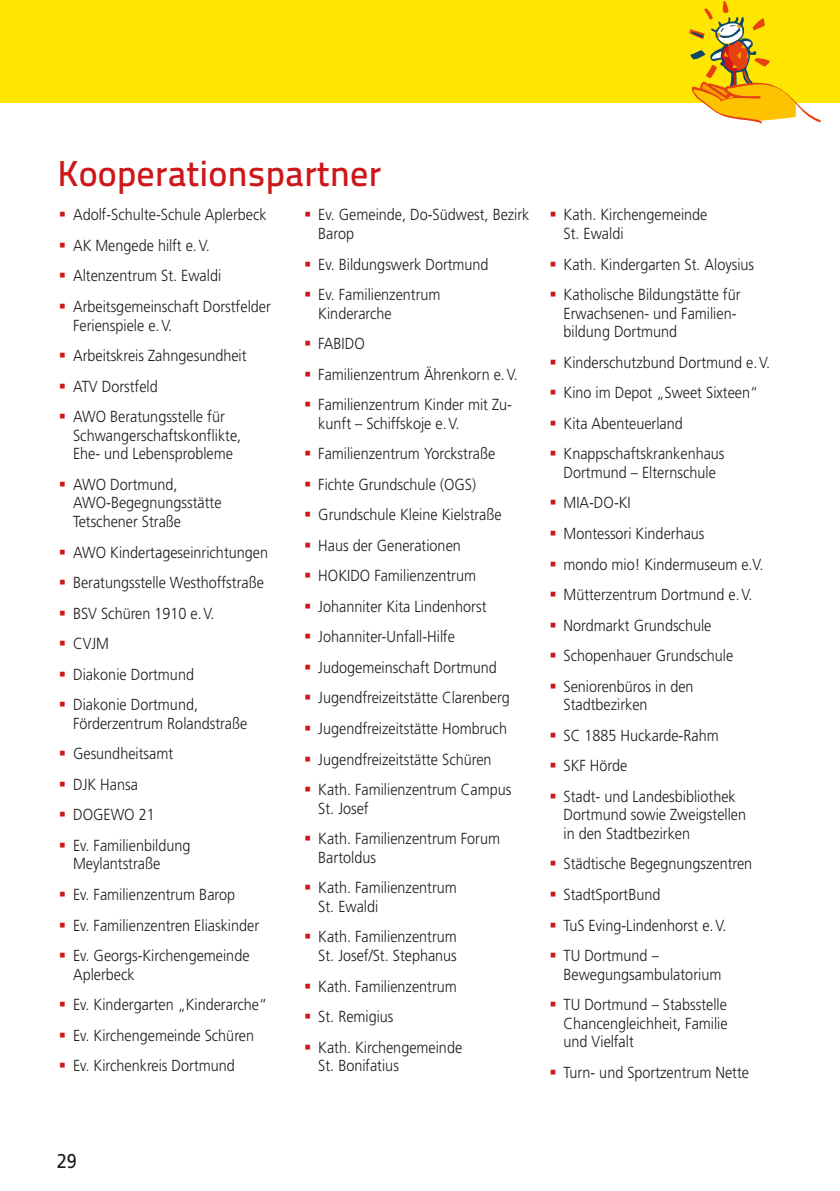
<style>
.page{position:relative;width:840px;height:1191px;background:#fff}
.page>*{position:absolute;margin:0;border:0;box-sizing:border-box;transform-origin:0 0}
.t1{font:500 36px "Titillium Text 22 L";color:#cd1719}
.t2{font:20px "Frutiger LT Pro";color:#1d1d1b;scale:.9 1}
.t3{font:300 16px/18.6px "Frutiger LT Pro";color:#1d1d1b;scale:.9 1}
.s1{color:#cd1719}
</style>
<div class="page">
<div style="left:0;top:0;width:839px;height:102px;background:#ffe600"></div>
<svg style="left:689px;top:1px;width:131px;height:123px"></svg>
<h1 class="t1" style="left:57px;top:146px;width:325px">Kooperationspartner</h1>
<p class="t3" style="left:59px;top:206px;width:232px"><span class="s1">▪</span> Adolf-Schulte-Schule Aplerbeck</p>
<p class="t3" style="left:59px;top:236px;width:169px"><span class="s1">▪</span> AK Mengede hilft e.V.</p>
<p class="t3" style="left:59px;top:267px;width:182px"><span class="s1">▪</span> Altenzentrum St. Ewaldi</p>
<p class="t3" style="left:73px;top:297px;width:221px;text-indent:-14px"><span class="s1">▪</span> Arbeitsgemeinschaft Dorstfelder<br>Ferienspiele e.V.</p>
<p class="t3" style="left:59px;top:346px;width:210px"><span class="s1">▪</span> Arbeitskreis Zahngesundheit</p>
<p class="t3" style="left:59px;top:377px;width:111px"><span class="s1">▪</span> ATV Dorstfeld</p>
<p class="t3" style="left:73px;top:407px;width:188px;text-indent:-14px"><span class="s1">▪</span> AWO Beratungsstelle für<br>Schwangerschaftskonflikte,<br>Ehe- und Lebensprobleme</p>
<p class="t3" style="left:73px;top:475px;width:166px;text-indent:-14px"><span class="s1">▪</span> AWO Dortmund,<br>AWO-Begegnungsstätte<br>Tetschener Straße</p>
<p class="t3" style="left:59px;top:543px;width:234px"><span class="s1">▪</span> AWO Kindertageseinrichtungen</p>
<p class="t3" style="left:59px;top:573px;width:229px"><span class="s1">▪</span> Beratungsstelle Westhoffstraße</p>
<p class="t3" style="left:59px;top:604px;width:174px"><span class="s1">▪</span> BSV Schüren 1910 e.V.</p>
<p class="t3" style="left:59px;top:634px;width:57px"><span class="s1">▪</span> CVJM</p>
<p class="t3" style="left:59px;top:665px;width:152px"><span class="s1">▪</span> Diakonie Dortmund</p>
<p class="t3" style="left:73px;top:695px;width:195px;text-indent:-14px"><span class="s1">▪</span> Diakonie Dortmund,<br>Förderzentrum Rolandstraße</p>
<p class="t3" style="left:59px;top:744px;width:128px"><span class="s1">▪</span> Gesundheitsamt</p>
<p class="t3" style="left:59px;top:775px;width:89px"><span class="s1">▪</span> DJK Hansa</p>
<p class="t3" style="left:59px;top:805px;width:108px"><span class="s1">▪</span> DOGEWO 21</p>
<p class="t3" style="left:73px;top:836px;width:132px;text-indent:-14px"><span class="s1">▪</span> Ev. Familienbildung<br>Meylantstraße</p>
<p class="t3" style="left:59px;top:885px;width:197px"><span class="s1">▪</span> Ev. Familienzentrum Barop</p>
<p class="t3" style="left:59px;top:915px;width:224px"><span class="s1">▪</span> Ev. Familienzentren Eliaskinder</p>
<p class="t3" style="left:73px;top:946px;width:197px;text-indent:-14px"><span class="s1">▪</span> Ev. Georgs-Kirchengemeinde<br>Aplerbeck</p>
<p class="t3" style="left:59px;top:995px;width:233px"><span class="s1">▪</span> Ev. Kindergarten „Kinderarche“</p>
<p class="t3" style="left:59px;top:1026px;width:218px"><span class="s1">▪</span> Ev. Kirchengemeinde Schüren</p>
<p class="t3" style="left:59px;top:1056px;width:197px"><span class="s1">▪</span> Ev. Kirchenkreis Dortmund</p>
<p class="t3" style="left:318px;top:206px;width:236px;text-indent:-14px"><span class="s1">▪</span> Ev. Gemeinde, Do-Südwest, Bezirk<br>Barop</p>
<p class="t3" style="left:304px;top:255px;width:206px"><span class="s1">▪</span> Ev. Bildungswerk Dortmund</p>
<p class="t3" style="left:318px;top:285px;width:137px;text-indent:-14px"><span class="s1">▪</span> Ev. Familienzentrum<br>Kinderarche</p>
<p class="t3" style="left:304px;top:334px;width:69px"><span class="s1">▪</span> FABIDO</p>
<p class="t3" style="left:304px;top:365px;width:239px"><span class="s1">▪</span> Familienzentrum Ährenkorn e.V.</p>
<p class="t3" style="left:318px;top:395px;width:217px;text-indent:-14px"><span class="s1">▪</span> Familienzentrum Kinder mit Zu&shy;kunft – Schiffskoje e.V.</p>
<p class="t3" style="left:304px;top:444px;width:214px"><span class="s1">▪</span> Familienzentrum Yorckstraße</p>
<p class="t3" style="left:304px;top:475px;width:192px"><span class="s1">▪</span> Fichte Grundschule (OGS)</p>
<p class="t3" style="left:304px;top:505px;width:221px"><span class="s1">▪</span> Grundschule Kleine Kielstraße</p>
<p class="t3" style="left:304px;top:536px;width:176px"><span class="s1">▪</span> Haus der Generationen</p>
<p class="t3" style="left:304px;top:566px;width:192px"><span class="s1">▪</span> HOKIDO Familienzentrum</p>
<p class="t3" style="left:304px;top:597px;width:204px"><span class="s1">▪</span> Johanniter Kita Lindenhorst</p>
<p class="t3" style="left:304px;top:627px;width:169px"><span class="s1">▪</span> Johanniter-Unfall-Hilfe</p>
<p class="t3" style="left:304px;top:658px;width:216px"><span class="s1">▪</span> Judogemeinschaft Dortmund</p>
<p class="t3" style="left:304px;top:688px;width:230px"><span class="s1">▪</span> Jugendfreizeitstätte Clarenberg</p>
<p class="t3" style="left:304px;top:719px;width:227px"><span class="s1">▪</span> Jugendfreizeitstätte Hombruch</p>
<p class="t3" style="left:304px;top:750px;width:210px"><span class="s1">▪</span> Jugendfreizeitstätte Schüren</p>
<p class="t3" style="left:318px;top:780px;width:216px;text-indent:-14px"><span class="s1">▪</span> Kath. Familienzentrum Campus<br>St. Josef</p>
<p class="t3" style="left:318px;top:829px;width:203px;text-indent:-14px"><span class="s1">▪</span> Kath. Familienzentrum Forum<br>Bartoldus</p>
<p class="t3" style="left:318px;top:878px;width:155px;text-indent:-14px"><span class="s1">▪</span> Kath. Familienzentrum<br>St. Ewaldi</p>
<p class="t3" style="left:304px;top:927px;width:171px;text-align:right"><span class="s1">▪</span> Kath. Familienzentrum<br>St. Josef/St. Stephanus</p>
<p class="t3" style="left:304px;top:976px;width:171px"><span class="s1">▪</span> Kath. Familienzentrum</p>
<p class="t3" style="left:304px;top:1007px;width:101px"><span class="s1">▪</span> St. Remigius</p>
<p class="t3" style="left:318px;top:1037px;width:161px;text-indent:-14px"><span class="s1">▪</span> Kath. Kirchengemeinde<br>St. Bonifatius</p>
<p class="t3" style="left:563px;top:206px;width:161px;text-indent:-14px"><span class="s1">▪</span> Kath. Kirchengemeinde<br>St. Ewaldi</p>
<p class="t3" style="left:549px;top:255px;width:229px"><span class="s1">▪</span> Kath. Kindergarten St. Aloysius</p>
<p class="t3" style="left:563px;top:285px;width:198px;text-indent:-14px"><span class="s1">▪</span> Katholische Bildungstätte für<br>Erwachsenen- und Familien&shy;bildung Dortmund</p>
<p class="t3" style="left:549px;top:353px;width:247px"><span class="s1">▪</span> Kinderschutzbund Dortmund e.V.</p>
<p class="t3" style="left:549px;top:383px;width:233px"><span class="s1">▪</span> Kino im Depot „Sweet Sixteen“</p>
<p class="t3" style="left:549px;top:414px;width:150px"><span class="s1">▪</span> Kita Abenteuerland</p>
<p class="t3" style="left:549px;top:444px;width:196px;text-align:center"><span class="s1">▪</span> Knappschaftskrankenhaus<br>Dortmund – Elternschule</p>
<p class="t3" style="left:549px;top:494px;width:92px"><span class="s1">▪</span> MIA-DO-KI</p>
<p class="t3" style="left:549px;top:524px;width:174px"><span class="s1">▪</span> Montessori Kinderhaus</p>
<p class="t3" style="left:549px;top:555px;width:239px"><span class="s1">▪</span> mondo mio! Kindermuseum e.V.</p>
<p class="t3" style="left:549px;top:585px;width:227px"><span class="s1">▪</span> Mütterzentrum Dortmund e.V.</p>
<p class="t3" style="left:549px;top:616px;width:181px"><span class="s1">▪</span> Nordmarkt Grundschule</p>
<p class="t3" style="left:549px;top:646px;width:206px"><span class="s1">▪</span> Schopenhauer Grundschule</p>
<p class="t3" style="left:563px;top:677px;width:146px;text-indent:-14px"><span class="s1">▪</span> Seniorenbüros in den<br>Stadtbezirken</p>
<p class="t3" style="left:549px;top:726px;width:189px"><span class="s1">▪</span> SC 1885 Huckarde-Rahm</p>
<p class="t3" style="left:549px;top:756px;width:88px"><span class="s1">▪</span> SKF Hörde</p>
<p class="t3" style="left:563px;top:787px;width:204px;text-indent:-14px"><span class="s1">▪</span> Stadt- und Landesbibliothek<br>Dortmund sowie Zweigstellen in den Stadtbezirken</p>
<p class="t3" style="left:549px;top:854px;width:227px"><span class="s1">▪</span> Städtische Begegnungszentren</p>
<p class="t3" style="left:549px;top:885px;width:125px"><span class="s1">▪</span> StadtSportBund</p>
<p class="t3" style="left:549px;top:915px;width:198px"><span class="s1">▪</span> TuS Eving-Lindenhorst e.V.</p>
<p class="t3" style="left:563px;top:946px;width:177px;text-indent:-14px"><span class="s1">▪</span> TU Dortmund –<br>Bewegungsambulatorium</p>
<p class="t3" style="left:563px;top:995px;width:184px;text-align:justify;text-indent:-14px"><span class="s1">▪</span> TU Dortmund – Stabsstelle Chancengleichheit, Familie und Vielfalt</p>
<p class="t3" style="left:549px;top:1063px;width:223px"><span class="s1">▪</span> Turn- und Sportzentrum Nette</p>
<p class="t2" style="left:57px;top:1149px;width:24px">29</p>
</div>
